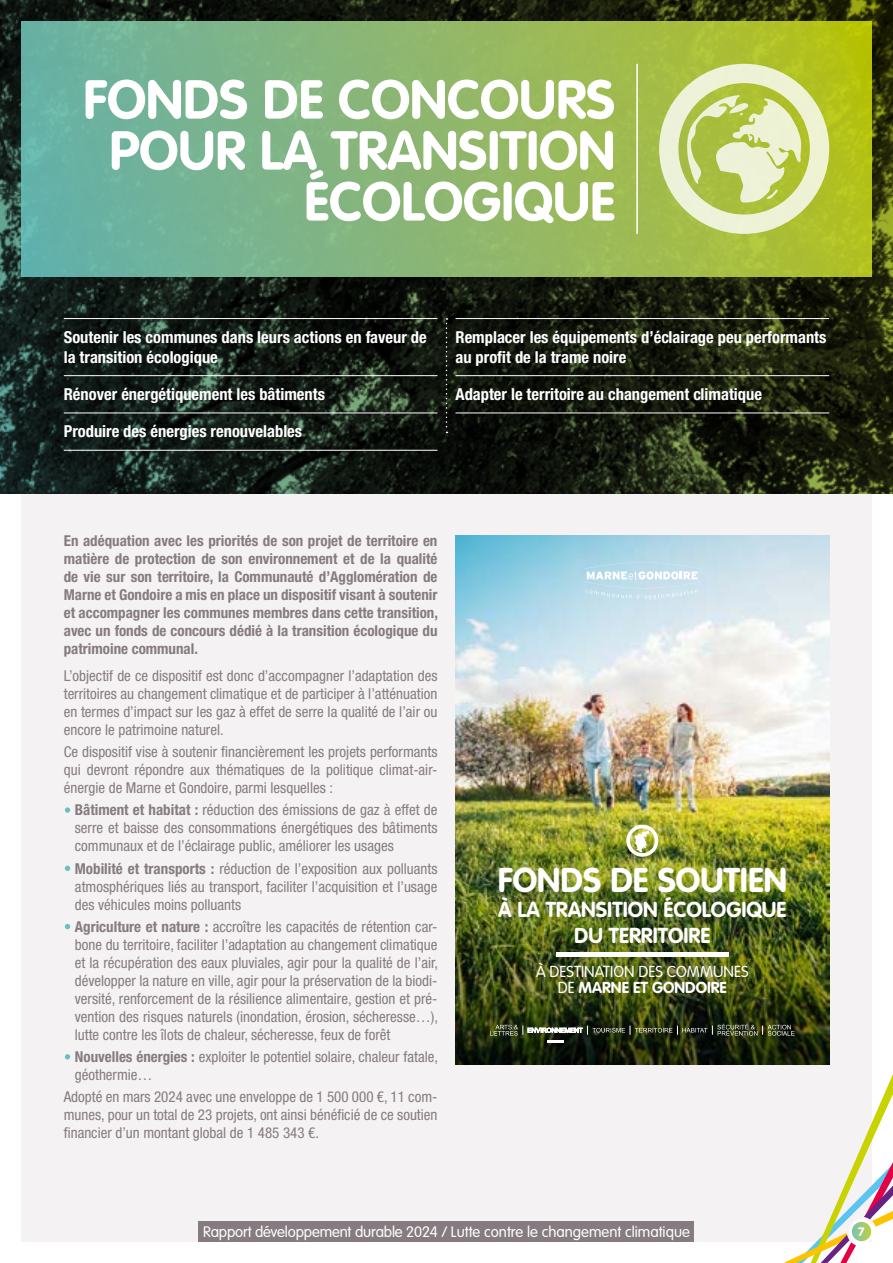
<style>
.page{position:relative;width:893px;height:1263px;background:#fff}
.page>*{position:absolute;margin:0;border:0;box-sizing:border-box;transform-origin:0 0}
.t1{font:700 54px/51px "VAG Rounded Std";color:#fff;text-align:right}
.t2{font:700 33.9px "VAG Rounded Std";color:#fff}
.t3{font:700 21.3px/25.7px "VAG Rounded Std";color:#fff;text-align:center}
.t4{font:700 condensed 16.5px/19.8px "Helvetica Neue LT Std";color:#fff}
.t5{font:300 15.75px/15.8px "VAG Rounded Std";color:#fff;text-align:center}
.t6{font:condensed 15px/18px "Helvetica Neue LT Std";color:#857b80;text-align:justify}
.t7{font:700 condensed 15px/18px "Helvetica Neue LT Std";color:#857b80;text-align:justify}
.t8{font:300 15px "VAG Rounded Std";color:#fff}
.t9{font:700 12px "VAG Rounded Std";color:#fff}
.s1{color:#fff}
.s2{font-weight:700}
</style>
<div class="page">
<div style="left:21px;top:21px;width:851px;height:1221px;background:#f4f2f3"></div>
<img style="left:0;top:0;width:893px;height:493px">
<svg style="left:21px;top:21px;width:851px;height:255px;background:#89b771"></svg>
<hr style="left:64px;top:318px;width:373px;height:1px;background:#fff">
<hr style="left:64px;top:375px;width:373px;height:1px;background:#fff">
<hr style="left:64px;top:413px;width:373px;height:1px;background:#fff">
<hr style="left:64px;top:450px;width:373px;height:1px;background:#fff">
<svg style="left:659px;top:64px;width:170px;height:170px;background:#ccd887"></svg>
<hr style="left:636px;top:64px;width:2px;height:170px;background:#fff">
<hr style="left:455px;top:318px;width:374px;height:1px;background:#fff">
<hr style="left:455px;top:375px;width:374px;height:1px;background:#fff">
<hr style="left:455px;top:413px;width:374px;height:1px;background:#fff">
<div style="left:199px;top:1222px;width:495px;height:20px;background:#857b80"></div>
<svg style="left:446px;top:318px;width:1px;height:115px"></svg>
<img style="left:455px;top:536px;width:374px;height:295px">
<img style="left:455px;top:831px;width:374px;height:233px">
<svg style="left:584px;top:562px;width:117px;height:37px;background:#c8e1ed"></svg>
<svg style="left:626px;top:825px;width:32px;height:32px"></svg>
<svg style="left:490px;top:910px;width:403px;height:353px"></svg>
<hr style="left:556px;top:952px;width:173px;height:4px;background:#fff">
<hr style="left:547px;top:1040px;width:16px;height:3px;background:#fff">
<h1 class="t1" style="left:83px;top:76px;width:533px">FONDS DE CONCOURS<br>POUR LA TRANSITION<br>ÉCOLOGIQUE</h1>
<p class="t4" style="left:64px;top:327px;width:364px">Soutenir les communes dans leurs actions en faveur de la transition écologique</p>
<p class="t4" style="left:64px;top:384px;width:263px">Rénover énergétiquement les bâtiments</p>
<p class="t4" style="left:64px;top:421px;width:240px">Produire des énergies renouvelables</p>
<p class="t4" style="left:455px;top:327px;width:372px">Remplacer les équipements d’éclairage peu performants au profit de la trame noire</p>
<p class="t4" style="left:455px;top:384px;width:308px">Adapter le territoire au changement climatique</p>
<p class="t7" style="left:64px;top:532px;width:376px">En adéquation avec les priorités de son projet de territoire en matière de protection de son environnement et de la qualité de vie sur son territoire, la Communauté d’Agglomération de Marne et Gondoire a mis en place un dispositif visant à soutenir et accompagner les communes membres dans cette transition, avec un fonds de concours dédié à la transition écologique du patrimoine communal.</p>
<p class="t6" style="left:64px;top:666px;width:375px">L’objectif de ce dispositif est donc d’accompagner l’adaptation des territoires au changement climatique et de participer à l’atténuation en termes d’impact sur les gaz à effet de serre la qualité de l’air ou encore le patrimoine naturel.</p>
<p class="t6" style="left:64px;top:743px;width:375px">Ce dispositif vise à soutenir financièrement les projets performants qui devront répondre aux thématiques de la politique climat-air&shy;énergie de Marne et Gondoire, parmi lesquelles :</p>
<p class="t6" style="left:75px;top:801px;width:364px;text-indent:-11px"><span class="s1">•</span> <span class="s2">Bâtiment et habitat :</span> réduction des émissions de gaz à effet de serre et baisse des consommations énergétiques des bâtiments communaux et de l’éclairage public, améliorer les usages</p>
<p class="t6" style="left:75px;top:859px;width:364px;text-indent:-11px"><span class="s1">•</span> <span class="s2">Mobilité et transports :</span> réduction de l’exposition aux polluants atmosphériques liés au transport, faciliter l’acquisition et l’usage des véhicules moins polluants</p>
<p class="t6" style="left:75px;top:917px;width:365px;text-indent:-11px"><span class="s1">•</span> <span class="s2">Agriculture et nature :</span> accroître les capacités de rétention car&shy;bone du territoire, faciliter l’adaptation au changement climatique et la récupération des eaux pluviales, agir pour la qualité de l’air, développer la nature en ville, agir pour la préservation de la biodi&shy;versité, renforcement de la résilience alimentaire, gestion et pré&shy;vention des risques naturels (inondation, érosion, sécheresse…), lutte contre les îlots de chaleur, sécheresse, feux de forêt</p>
<p class="t6" style="left:75px;top:1048px;width:365px;text-indent:-11px"><span class="s1">•</span> <span class="s2">Nouvelles énergies :</span> exploiter le potentiel solaire, chaleur fatale, géothermie…</p>
<p class="t6" style="left:64px;top:1088px;width:375px">Adopté en mars 2024 avec une enveloppe de 1 500 000 €, 11 com&shy;munes, pour un total de 23 projets, ont ainsi bénéficié de ce soutien financier d’un montant global de 1 485 343 €.</p>
<h2 class="t2" style="left:498px;top:860px;width:291px">FONDS DE SOUTIEN</h2>
<h3 class="t3" style="left:498px;top:898px;width:290px">À LA TRANSITION ÉCOLOGIQUE<br>DU TERRITOIRE</h3>
<p class="t5" style="left:536px;top:964px;width:214px">À DESTINATION DES COMMUNES<br>DE <span class="s2">MARNE ET GONDOIRE</span></p>
<p class="t8" style="left:203px;top:1223px;width:488px">Rapport développement durable 2024 / Lutte contre le changement climatique</p>
<p class="t9" style="left:858px;top:1224px;width:8px">7</p>
</div>
